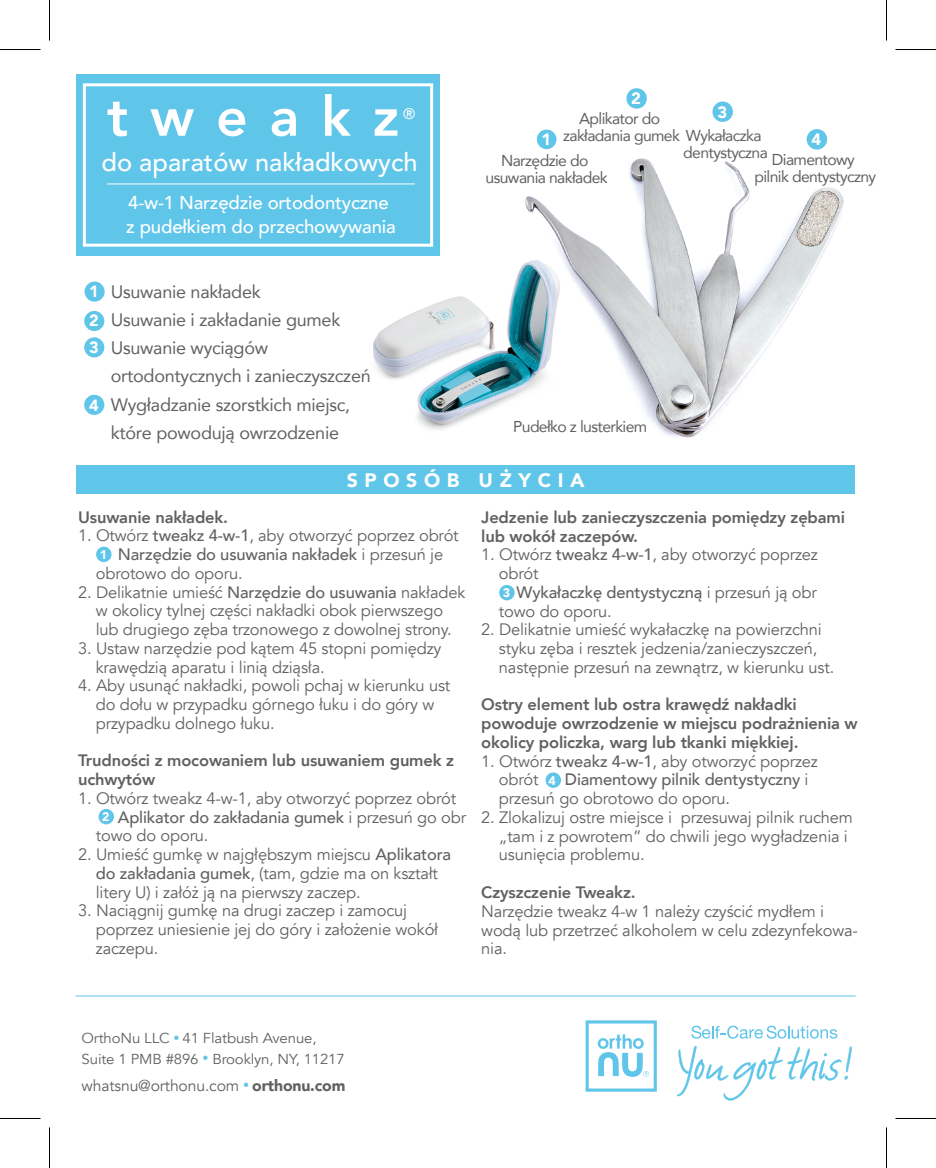
<style>
.page{position:relative;width:936px;height:1168px;background:#fff}
.page>*{position:absolute;margin:0;border:0;box-sizing:border-box;transform-origin:0 0}
.t1{font:800 55.05px "Avenir";letter-spacing:.4em;color:#fff}
.t2{font:500 25.5px "Avenir";color:#fff}
.t3{font:900 19.5px "Avenir";letter-spacing:.34em;color:#fff}
.t4{font:500 18.6px/24.6px "Avenir";letter-spacing:-.01em;color:#fff}
.t5{font:18px/28px "Avenir";letter-spacing:-.015em;color:#606261}
.t6{font:16.5px/18.8px "Avenir";letter-spacing:-.01em;color:#606261}
.t7{font:800 16.5px/18.8px "Avenir";letter-spacing:-.01em;color:#606261}
.t8{font:500 16.5px/18.8px "Avenir";letter-spacing:-.01em;color:#606261}
.t9{font:900 16.5px "Avenir";color:#fff}
.t10{font:900 16.2px/29.2px "Avenir";color:#fff}
.t11{font:15.75px/17.1px "Avenir";letter-spacing:-.04em;color:#606261;text-align:center}
.t12{font:15.75px "Avenir";letter-spacing:-.01em;color:#606261}
.t13{font:500 15.3px "Avenir";color:#fff}
.t14{font:14.4px/20.2px "Avenir";letter-spacing:-.01em;color:#606261;scale:1.04 1}
.t15{font:900 12.45px "Avenir";color:#fff}
.s1{font-weight:500}
.s2{font-weight:400}
.s3{font-size:12px;color:#5fc5e9}
.s4{font-weight:900}
</style>
<div class="page">
<svg style="left:586px;top:1020px;width:71px;height:71px"></svg>
<svg style="left:676px;top:1045px;width:176px;height:56px"></svg>
<svg style="left:691px;top:1025px;width:146px;height:13px"></svg>
<hr style="left:76px;top:995px;width:780px;height:1px;background:#5fc5e9">
<img style="left:525px;top:143px;width:319px;height:295px">
<div style="left:76px;top:465px;width:779px;height:29px;background:#5fc5e9"></div>
<img style="left:373px;top:245px;width:207px;height:193px">
<div style="left:96px;top:546px;width:16px;height:16px;background:#5fc5e9;border-radius:50%"></div>
<div style="left:99px;top:809px;width:15px;height:15px;background:#5fc5e9;border-radius:50%"></div>
<div style="left:546px;top:772px;width:15px;height:16px;background:#5fc5e9;border-radius:50%"></div>
<div style="left:499px;top:585px;width:16px;height:15px;background:#5fc5e9;border-radius:50%"></div>
<div style="left:537px;top:129px;width:19px;height:20px;background:#5fc5e9;border-radius:50%"></div>
<div style="left:712px;top:101px;width:21px;height:21px;background:#5fc5e9;border-radius:50%"></div>
<div style="left:807px;top:129px;width:20px;height:20px;background:#5fc5e9;border-radius:50%"></div>
<div style="left:626px;top:88px;width:21px;height:21px;background:#5fc5e9;border-radius:50%"></div>
<div style="left:85px;top:281px;width:20px;height:21px;background:#5fc5e9;border-radius:50%"></div>
<div style="left:84px;top:311px;width:20px;height:20px;background:#5fc5e9;border-radius:50%"></div>
<div style="left:84px;top:337px;width:20px;height:20px;background:#5fc5e9;border-radius:50%"></div>
<div style="left:84px;top:395px;width:20px;height:20px;background:#5fc5e9;border-radius:50%"></div>
<div style="left:76px;top:74px;width:364px;height:182px;background:#5fc5e9"></div>
<hr style="left:107px;top:183px;width:308px;height:1px;background:#fff">
<div style="left:83px;top:83px;width:350px;height:164px;border:3px solid #fff"></div>
<hr style="left:0;top:49px;width:40px;height:1px;background:#000">
<hr style="left:896px;top:49px;width:40px;height:1px;background:#000">
<hr style="left:0;top:1118px;width:40px;height:1px;background:#000">
<hr style="left:896px;top:1118px;width:40px;height:1px;background:#000">
<hr style="left:49px;top:0;width:1px;height:40px;background:#000">
<hr style="left:49px;top:1127px;width:1px;height:41px;background:#000">
<hr style="left:886px;top:0;width:1px;height:40px;background:#000">
<hr style="left:886px;top:1127px;width:1px;height:41px;background:#000">
<h1 class="t1" style="left:107px;top:74px;width:294px">tweakz</h1>
<p class="t13" style="left:403px;top:101px;width:14px">®</p>
<h2 class="t2" style="left:101px;top:140px;width:318px">do aparatów nakładkowych</h2>
<p class="t4" style="left:126px;top:189px;width:271px">4-w-1 Narzędzie ortodontyczne z pudełkiem do przechowywania</p>
<p class="t10" style="left:89px;top:276px;width:11px">1<br>2</p>
<p class="t10" style="left:89px;top:332px;width:11px">3</p>
<p class="t10" style="left:89px;top:390px;width:11px">4</p>
<p class="t5" style="left:111px;top:277px;width:262px">Usuwanie nakładek<br>Usuwanie i zakładanie gumek<br>Usuwanie wyciągów ortodontycznych i zanieczyszczeń<br>Wygładzanie szorstkich miejsc, które powodują owrzodzenie</p>
<p class="t9" style="left:631px;top:84px;width:11px">2</p>
<p class="t9" style="left:717px;top:98px;width:11px">3</p>
<p class="t11" style="left:579px;top:110px;width:83px">Aplikator do</p>
<p class="t11" style="left:563px;top:127px;width:200px">zakładania gumek Wykałaczka</p>
<p class="t11" style="left:683px;top:144px;width:86px">dentystyczna</p>
<p class="t9" style="left:812px;top:125px;width:11px">4</p>
<p class="t9" style="left:541px;top:126px;width:11px">1</p>
<p class="t11" style="left:754px;top:150px;width:123px">Diamentowy<br>pilnik dentystyczny</p>
<p class="t11" style="left:486px;top:151px;width:124px">Narzędzie do usuwania nakładek</p>
<p class="t11" style="left:513px;top:418px;width:136px">Pudełko z lusterkiem</p>
<p class="t3" style="left:347px;top:463px;width:240px">SPOSÓB UŻYCIA</p>
<p class="t7" style="left:78px;top:507px;width:151px">Usuwanie nakładek.</p>
<p class="t6" style="left:78px;top:526px;width:382px">1. Otwórz <span class="s1">tweakz 4-w-1</span>, aby otworzyć poprzez obrót</p>
<p class="t8" style="left:118px;top:544px;width:327px">Narzędzie do usuwania nakładek <span class="s2">i przesuń je</span></p>
<p class="t6" style="left:96px;top:564px;width:148px">obrotowo do oporu.</p>
<p class="t6" style="left:78px;top:583px;width:389px;text-align:center">2. Delikatnie umieść <span class="s1">Narzędzie do usuwania</span> nakładek w okolicy tylnej części nakładki obok pierwszego<br>lub drugiego zęba trzonowego z dowolnej strony.</p>
<p class="t6" style="left:96px;top:639px;width:347px;text-indent:-18px">3. Ustaw narzędzie pod kątem 45 stopni pomiędzy krawędzią aparatu i linią dziąsła.</p>
<p class="t6" style="left:96px;top:676px;width:356px;text-indent:-18px">4. Aby usunąć nakładki, powoli pchaj w kierunku ust do dołu w przypadku górnego łuku i do góry w przypadku dolnego łuku.</p>
<p class="t7" style="left:78px;top:751px;width:378px">Trudności z mocowaniem lub usuwaniem gumek z uchwytów</p>
<p class="t6" style="left:78px;top:789px;width:380px">1. Otwórz tweakz 4-w-1, aby otworzyć poprzez obrót</p>
<p class="t8" style="left:118px;top:806px;width:350px">Aplikator do zakładania gumek <span class="s2">i przesuń go obr</span></p>
<p class="t6" style="left:96px;top:826px;width:114px">towo do oporu.</p>
<p class="t6" style="left:96px;top:845px;width:357px;text-indent:-18px">2. Umieść gumkę w najgłębszym miejscu <span class="s1">Aplikatora do zakładania gumek</span>, (tam, gdzie ma on kształt litery U) i załóż ją na pierwszy zaczep.</p>
<p class="t6" style="left:96px;top:901px;width:344px;text-indent:-18px">3. Naciągnij gumkę na drugi zaczep i zamocuj poprzez uniesienie jej do góry i założenie wokół zaczepu.</p>
<p class="t15" style="left:100px;top:544px;width:9px">1</p>
<p class="t15" style="left:102px;top:806px;width:9px">2</p>
<p class="t7" style="left:481px;top:508px;width:365px">Jedzenie lub zanieczyszczenia pomiędzy zębami lub wokół zaczepów.</p>
<p class="t6" style="left:499px;top:545px;width:321px;text-indent:-18px">1. Otwórz <span class="s1">tweakz 4-w-1</span>, aby otworzyć poprzez obrót</p>
<p class="t6" style="left:499px;top:583px;width:320px;text-indent:18px"><span class="s1">Wykałaczkę dentystyczną</span> i przesuń ją obr towo do oporu.</p>
<p class="t6" style="left:499px;top:620px;width:337px;text-indent:-18px">2. Delikatnie umieść wykałaczkę na powierzchni styku zęba i resztek jedzenia/zanieczyszczeń, następnie przesuń na zewnątrz, w kierunku ust.</p>
<p class="t7" style="left:481px;top:695px;width:378px">Ostry element lub ostra krawędź nakładki powoduje owrzodzenie w miejscu podrażnienia w okolicy policzka, warg lub tkanki miękkiej.</p>
<p class="t6" style="left:499px;top:752px;width:321px;text-indent:-18px">1. Otwórz <span class="s1">tweakz 4-w-1</span>, aby otworzyć poprzez obrót</p>
<p class="t15" style="left:503px;top:582px;width:9px">3</p>
<p class="t8" style="left:499px;top:769px;width:311px;text-indent:66px">Diamentowy pilnik dentystyczny <span class="s2">i przesuń go obrotowo do oporu.</span></p>
<p class="t6" style="left:499px;top:808px;width:355px;text-indent:-18px">2. Zlokalizuj ostre miejsce i przesuwaj pilnik ruchem „tam i z powrotem” do chwili jego wygładzenia i usunięcia problemu.</p>
<p class="t7" style="left:481px;top:883px;width:156px">Czyszczenie Tweakz.</p>
<p class="t6" style="left:481px;top:902px;width:378px">Narzędzie tweakz 4-w 1 należy czyścić mydłem i wodą lub przetrzeć alkoholem w celu zdezynfekowa&shy;nia.</p>
<p class="t15" style="left:549px;top:769px;width:9px">4</p>
<p class="t14" style="left:82px;top:1028px;width:255px">OrthoNu LLC <span class="s3">•</span> 41 Flatbush Avenue,<br>Suite 1 PMB #896 <span class="s3">•</span> Brooklyn, NY, 11217</p>
<p class="t12" style="left:82px;top:1075px;width:265px">whatsnu@orthonu.com <span class="s3">•</span> <span class="s4">orthonu.com</span></p>
</div>
